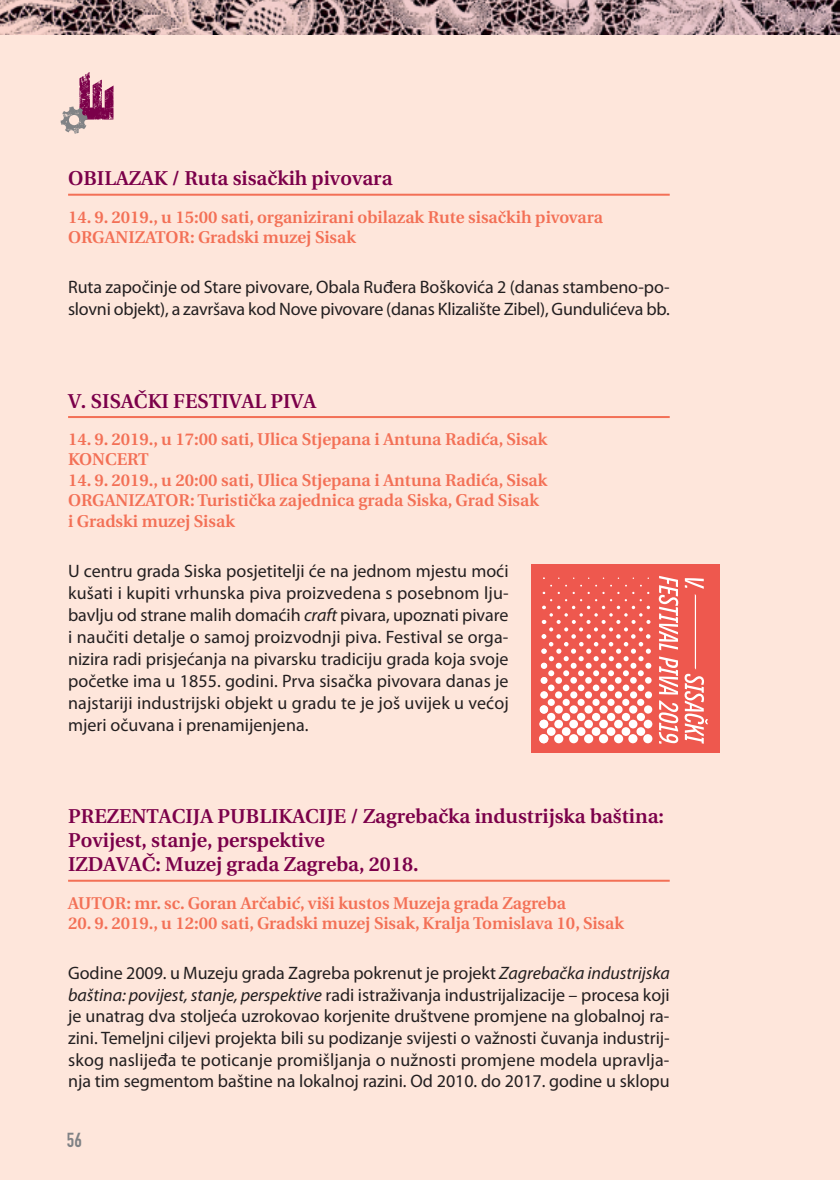
<style>
.page{position:relative;width:840px;height:1180px;background:#fff}
.page>*{position:absolute;margin:0;border:0;box-sizing:border-box;transform-origin:0 0}
.t1{font:600 20px/24px "Utopia";color:#7b004a}
.t2{font:20px "DIN Engschrift Standard";color:#808285}
.t3{font:18px/22px "Myriad Pro";letter-spacing:-.005em;color:#231f20;text-align:justify}
.t4{font:600 17px/20.4px "Utopia";color:#f37056}
.s1{font-style:italic}
</style>
<div class="page">
<svg style="left:0;top:0;width:839px;height:35px;background:#9c8284"></svg>
<div style="left:0;top:35px;width:839px;height:1144px;background:#fee6db"></div>
<svg style="left:60px;top:72px;width:53px;height:61px"></svg>
<hr style="left:68px;top:194px;width:601px;height:2px;background:#f37056">
<hr style="left:68px;top:416px;width:601px;height:2px;background:#f37056">
<hr style="left:68px;top:879px;width:601px;height:2px;background:#f37056">
<div style="left:531px;top:564px;width:188px;height:189px;background:#ee584e"></div>
<div style="left:554px;top:734px;width:9px;height:9px;background:#fff;border-radius:50%"></div>
<svg style="left:568px;top:734px;width:10px;height:9px"></svg>
<svg style="left:583px;top:734px;width:10px;height:9px"></svg>
<div style="left:598px;top:734px;width:9px;height:9px;background:#fff;border-radius:50%"></div>
<div style="left:539px;top:734px;width:9px;height:9px;background:#fff;border-radius:50%"></div>
<div style="left:546px;top:727px;width:9px;height:8px;background:#fff;border-radius:50%"></div>
<div style="left:561px;top:727px;width:9px;height:8px;background:#fff;border-radius:50%"></div>
<div style="left:576px;top:727px;width:9px;height:8px;background:#fff;border-radius:50%"></div>
<div style="left:591px;top:727px;width:9px;height:8px;background:#fff;border-radius:50%"></div>
<div style="left:606px;top:727px;width:9px;height:8px;background:#fff;border-radius:50%"></div>
<div style="left:554px;top:719px;width:8px;height:9px;background:#fff;border-radius:50%"></div>
<div style="left:569px;top:719px;width:8px;height:9px;background:#fff;border-radius:50%"></div>
<div style="left:584px;top:719px;width:8px;height:9px;background:#fff;border-radius:50%"></div>
<div style="left:599px;top:719px;width:8px;height:9px;background:#fff;border-radius:50%"></div>
<div style="left:539px;top:719px;width:9px;height:9px;background:#fff;border-radius:50%"></div>
<svg style="left:546px;top:712px;width:9px;height:9px"></svg>
<svg style="left:561px;top:712px;width:9px;height:9px"></svg>
<svg style="left:576px;top:712px;width:9px;height:9px"></svg>
<svg style="left:591px;top:712px;width:9px;height:9px"></svg>
<svg style="left:606px;top:712px;width:9px;height:9px"></svg>
<div style="left:554px;top:705px;width:8px;height:8px;background:#fff;border-radius:50%"></div>
<div style="left:569px;top:705px;width:8px;height:8px;background:#fff;border-radius:50%"></div>
<div style="left:584px;top:705px;width:8px;height:8px;background:#fff;border-radius:50%"></div>
<div style="left:599px;top:705px;width:8px;height:8px;background:#fff;border-radius:50%"></div>
<div style="left:539px;top:705px;width:9px;height:8px;background:#fff;border-radius:50%"></div>
<svg style="left:547px;top:698px;width:7px;height:7px"></svg>
<svg style="left:562px;top:698px;width:7px;height:7px"></svg>
<svg style="left:577px;top:698px;width:7px;height:7px"></svg>
<svg style="left:592px;top:698px;width:7px;height:7px"></svg>
<svg style="left:607px;top:698px;width:7px;height:7px"></svg>
<svg style="left:554px;top:691px;width:8px;height:7px"></svg>
<div style="left:570px;top:691px;width:7px;height:7px;background:#fff;border-radius:50%"></div>
<svg style="left:584px;top:691px;width:7px;height:7px"></svg>
<svg style="left:599px;top:691px;width:7px;height:7px"></svg>
<div style="left:540px;top:691px;width:7px;height:7px;background:#fff;border-radius:50%"></div>
<svg style="left:547px;top:684px;width:7px;height:7px"></svg>
<div style="left:562px;top:684px;width:7px;height:7px;background:#fff;border-radius:50%"></div>
<svg style="left:577px;top:684px;width:7px;height:7px"></svg>
<div style="left:592px;top:684px;width:7px;height:7px;background:#fff;border-radius:50%"></div>
<div style="left:607px;top:684px;width:7px;height:7px;background:#fff;border-radius:50%"></div>
<svg style="left:613px;top:734px;width:10px;height:9px"></svg>
<div style="left:628px;top:734px;width:9px;height:9px;background:#fff;border-radius:50%"></div>
<div style="left:621px;top:727px;width:9px;height:8px;background:#fff;border-radius:50%"></div>
<svg style="left:613px;top:719px;width:9px;height:9px"></svg>
<svg style="left:628px;top:719px;width:9px;height:9px"></svg>
<svg style="left:621px;top:712px;width:8px;height:9px"></svg>
<div style="left:614px;top:705px;width:8px;height:8px;background:#fff;border-radius:50%"></div>
<svg style="left:628px;top:705px;width:9px;height:8px"></svg>
<div style="left:622px;top:698px;width:7px;height:7px;background:#fff;border-radius:50%"></div>
<svg style="left:614px;top:691px;width:7px;height:7px"></svg>
<svg style="left:629px;top:691px;width:7px;height:7px"></svg>
<div style="left:622px;top:684px;width:7px;height:7px;background:#fff;border-radius:50%"></div>
<svg style="left:658px;top:575px;width:20px;height:168px"></svg>
<svg style="left:684px;top:578px;width:23px;height:165px"></svg>
<div style="left:643px;top:734px;width:9px;height:9px;background:#fff;border-radius:50%"></div>
<div style="left:636px;top:727px;width:9px;height:8px;background:#fff;border-radius:50%"></div>
<div style="left:643px;top:719px;width:9px;height:9px;background:#fff;border-radius:50%"></div>
<svg style="left:636px;top:712px;width:8px;height:9px"></svg>
<svg style="left:643px;top:705px;width:9px;height:8px"></svg>
<svg style="left:636px;top:698px;width:8px;height:7px"></svg>
<svg style="left:644px;top:691px;width:7px;height:7px"></svg>
<div style="left:637px;top:684px;width:6px;height:7px;background:#fff;border-radius:50%"></div>
<svg style="left:540px;top:577px;width:111px;height:106px"></svg>
<p class="t1" style="left:68px;top:167px;width:326px">OBILAZAK / Ruta sisačkih pivovara</p>
<p class="t4" style="left:68px;top:207px;width:536px">14. 9. 2019., u 15:00 sati, organizirani obilazak Rute sisačkih pivovara<br>ORGANIZATOR: Gradski muzej Sisak</p>
<p class="t3" style="left:68px;top:276px;width:602px">Ruta započinje od Stare pivovare, Obala Ruđera Boškovića 2 (danas stambeno-po&shy;slovni objekt), a završava kod Nove pivovare (danas Klizalište Zibel), Gundulićeva bb.</p>
<p class="t1" style="left:68px;top:389px;width:249px">V. SISAČKI FESTIVAL PIVA</p>
<p class="t4" style="left:68px;top:429px;width:480px">14. 9. 2019., u 17:00 sati, Ulica Stjepana i Antuna Radića, Sisak<br>KONCERT</p>
<p class="t4" style="left:68px;top:470px;width:480px">14. 9. 2019., u 20:00 sati, Ulica Stjepana i Antuna Radića, Sisak<br>ORGANIZATOR: Turistička zajednica grada Siska, Grad Sisak i Gradski muzej Sisak</p>
<p class="t3" style="left:68px;top:559px;width:442px">U centru grada Siska posjetitelji će na jednom mjestu moći kušati i kupiti vrhunska piva proizvedena s posebnom lju&shy;bavlju od strane malih domaćih <span class="s1">craft</span> pivara, upoznati pivare i naučiti detalje o samoj proizvodnji piva. Festival se orga&shy;nizira radi prisjećanja na pivarsku tradiciju grada koja svoje početke ima u 1855. godini. Prva sisačka pivovara danas je najstariji industrijski objekt u gradu te je još uvijek u većoj mjeri očuvana i prenamijenjena.</p>
<p class="t1" style="left:68px;top:804px;width:597px">PREZENTACIJA PUBLIKACIJE / Zagrebačka industrijska baština:<br>Povijest, stanje, perspektive<br>IZDAVAČ: Muzej grada Zagreba, 2018.</p>
<p class="t4" style="left:68px;top:892px;width:499px">AUTOR: mr. sc. Goran Arčabić, viši kustos Muzeja grada Zagreba</p>
<p class="t4" style="left:68px;top:913px;width:557px">20. 9. 2019., u 12:00 sati, Gradski muzej Sisak, Kralja Tomislava 10, Sisak</p>
<p class="t3" style="left:68px;top:961px;width:603px">Godine 2009. u Muzeju grada Zagreba pokrenut je projekt <span class="s1">Zagrebačka industrijska baština: povijest, stanje, perspektive</span> radi istraživanja industrijalizacije – procesa koji je unatrag dva stoljeća uzrokovao korjenite društvene promjene na globalnoj ra&shy;zini. Temeljni ciljevi projekta bili su podizanje svijesti o važnosti čuvanja industrij&shy;skog naslijeđa te poticanje promišljanja o nužnosti promjene modela upravlja&shy;nja tim segmentom baštine na lokalnoj razini. Od 2010. do 2017. godine u sklopu</p>
<p class="t2" style="left:67px;top:1128px;width:16px">56</p>
</div>
